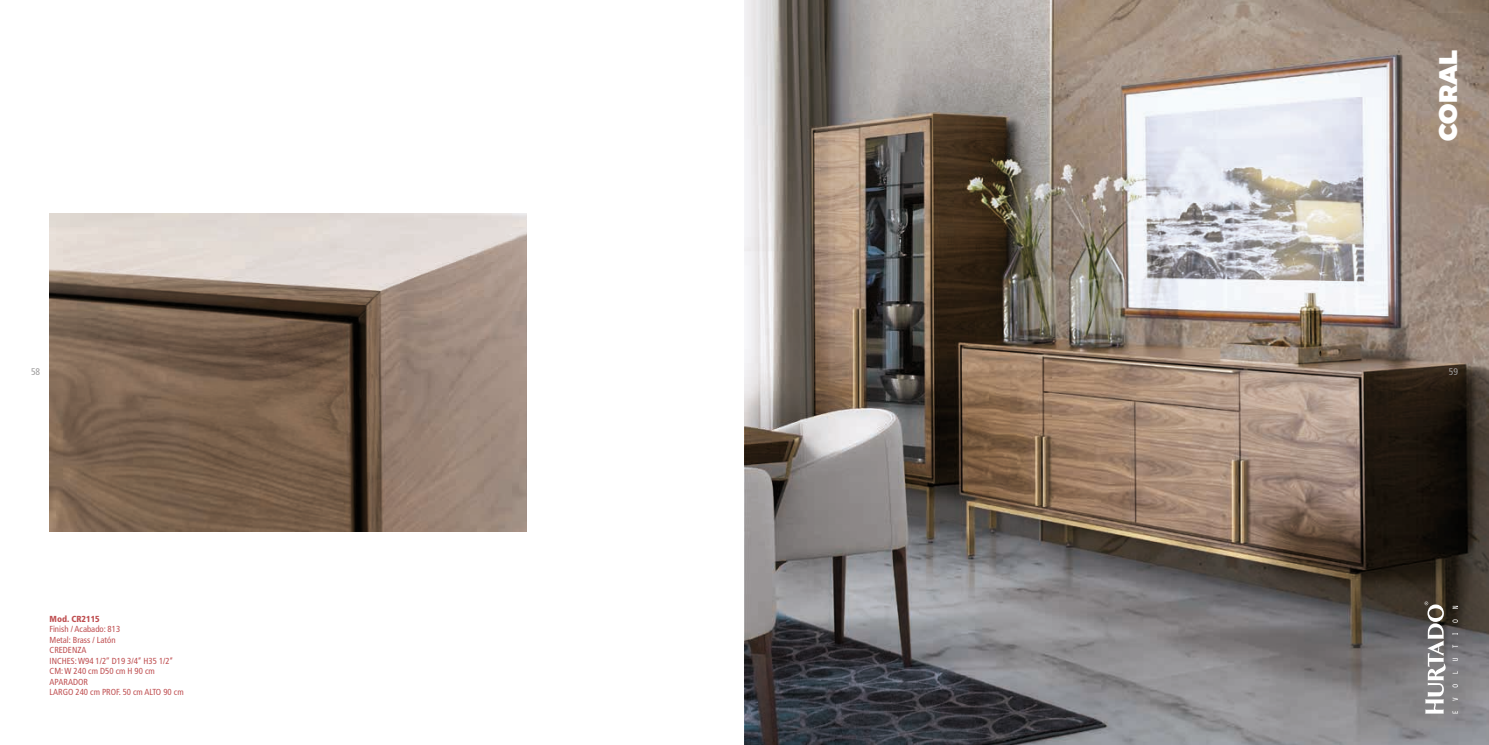
<style>
.page{position:relative;width:1489px;height:745px;background:#fff}
.page>*{position:absolute;margin:0;border:0;box-sizing:border-box;transform-origin:0 0}
.t1{font:900 25.38px "Montserrat";color:#fff}
.t2{font:condensed 9.62px "Frutiger LT Std";color:#9e9d9d}
.t3{font:condensed 8.75px "Frutiger LT Std";color:#bf4f51}
.t4{font:900 condensed 8.75px "Frutiger LT Std";color:#bf4f51}
</style>
<div class="page">
<img style="left:744px;top:0;width:744px;height:744px">
<img style="left:50px;top:213px;width:476px;height:318px">
<svg style="left:1424px;top:601px;width:21px;height:112px"></svg>
<svg style="left:1452px;top:605px;width:5px;height:108px"></svg>
<p class="t2" style="left:31px;top:366px;width:11px">58</p>
<p class="t4" style="left:50px;top:613px;width:52px">Mod. CR2115</p>
<p class="t3" style="left:50px;top:623px;width:72px">Finish / Acabado: 813</p>
<p class="t3" style="left:50px;top:634px;width:67px">Metal: Brass / Latón</p>
<p class="t3" style="left:50px;top:644px;width:38px">CREDENZA</p>
<p class="t3" style="left:50px;top:655px;width:125px">INCHES: W94 1/2’’ D19 3/4’’ H35 1/2’’</p>
<p class="t3" style="left:50px;top:665px;width:107px">CM: W 240 cm D50 cm H 90 cm</p>
<p class="t3" style="left:50px;top:676px;width:40px">APARADOR</p>
<p class="t3" style="left:50px;top:686px;width:135px">LARGO 240 cm PROF. 50 cm ALTO 90 cm</p>
<h1 class="t1" style="left:1427px;top:141px;width:92px;rotate:-90deg">CORAL</h1>
<p class="t2" style="left:1448px;top:366px;width:11px">59</p>
</div>
